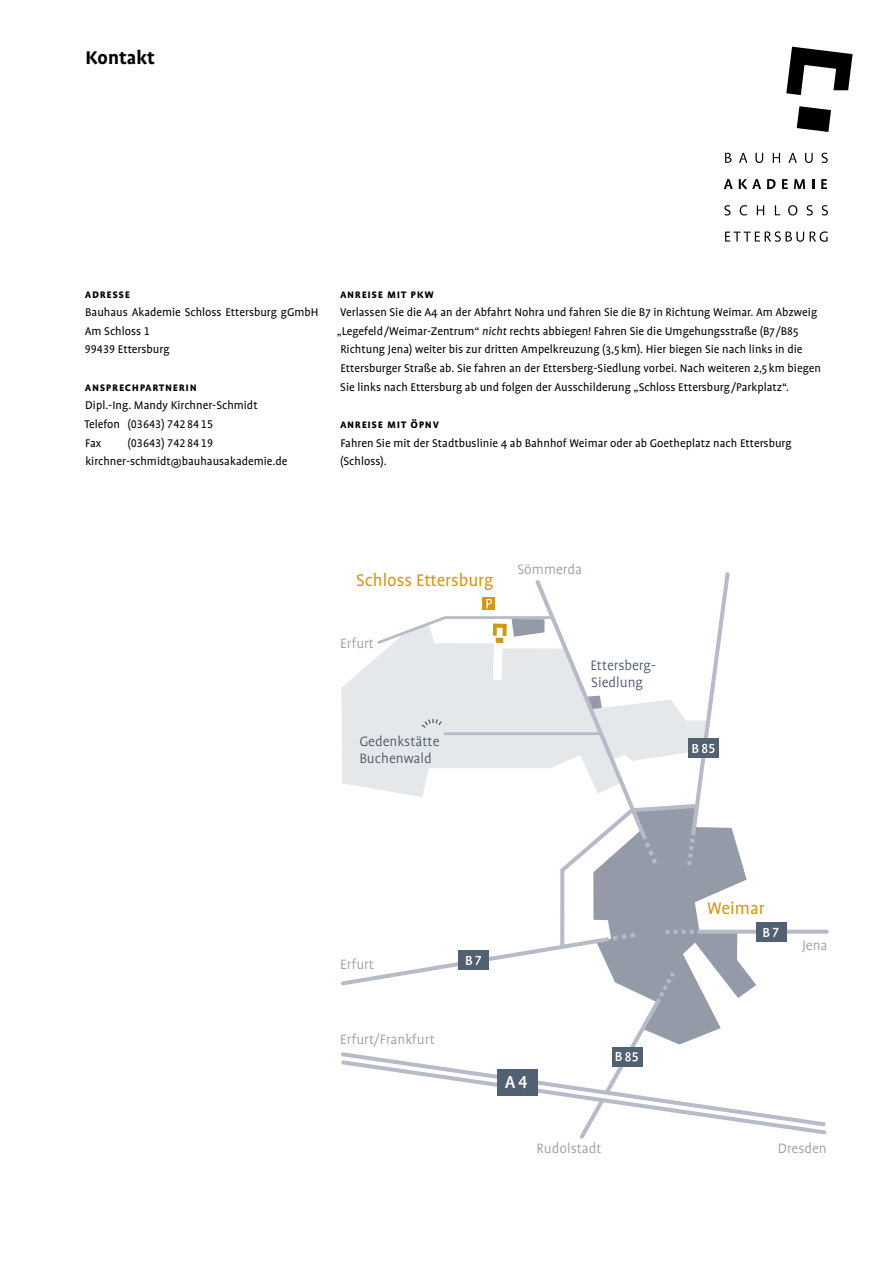
<style>
.page{position:relative;width:893px;height:1263px;background:#fff}
.page>*{position:absolute;margin:0;border:0;box-sizing:border-box;transform-origin:0 0}
.t1{font:700 21px "Profile OT";color:#000}
.t2{font:500 19.95px "Profile OT";color:#fff}
.t3{font:19.35px "Profile OT";color:#d19813}
.t4{font:300 15.45px "Profile OT";color:#949aa7}
.t5{font:300 15.45px/17.4px "Profile OT";color:#465162}
.t6{font:500 15px "Profile OT";color:#fff}
.Absatz_linksbuendig{font:12.75px/18.6px "Profile OT";color:#000}
.Absatz{font:12.75px/18.6px "Profile OT";color:#000}
.Überschrift2_IHV{font:700 12.75px "Profile OT";letter-spacing:.05em;color:#000}
.s1{font-style:italic}
</style>
<div class="page">
<svg style="left:786px;top:47px;width:67px;height:48px"></svg>
<svg style="left:797px;top:106px;width:34px;height:26px"></svg>
<svg style="left:725px;top:153px;width:6px;height:10px"></svg>
<svg style="left:739px;top:153px;width:8px;height:10px"></svg>
<svg style="left:755px;top:153px;width:8px;height:10px"></svg>
<svg style="left:773px;top:153px;width:7px;height:10px"></svg>
<svg style="left:788px;top:153px;width:9px;height:10px"></svg>
<svg style="left:805px;top:153px;width:8px;height:10px"></svg>
<svg style="left:822px;top:153px;width:6px;height:10px"></svg>
<svg style="left:724px;top:179px;width:9px;height:10px"></svg>
<svg style="left:739px;top:179px;width:22px;height:10px"></svg>
<svg style="left:767px;top:179px;width:8px;height:10px"></svg>
<svg style="left:782px;top:179px;width:6px;height:10px"></svg>
<svg style="left:794px;top:179px;width:11px;height:10px"></svg>
<svg style="left:812px;top:179px;width:2px;height:10px"></svg>
<svg style="left:821px;top:179px;width:6px;height:10px"></svg>
<svg style="left:724px;top:205px;width:6px;height:10px"></svg>
<svg style="left:740px;top:205px;width:7px;height:10px"></svg>
<svg style="left:757px;top:205px;width:7px;height:10px"></svg>
<svg style="left:775px;top:205px;width:5px;height:10px"></svg>
<svg style="left:788px;top:205px;width:9px;height:10px"></svg>
<svg style="left:807px;top:205px;width:6px;height:10px"></svg>
<svg style="left:822px;top:205px;width:6px;height:10px"></svg>
<svg style="left:725px;top:231px;width:79px;height:11px"></svg>
<svg style="left:810px;top:231px;width:18px;height:11px"></svg>
<svg style="left:786px;top:930px;width:43px;height:4px"></svg>
<svg style="left:756px;top:1112px;width:71px;height:23px"></svg>
<div style="left:756px;top:922px;width:30px;height:20px;background:#526171"></div>
<svg style="left:773px;top:928px;width:5px;height:9px"></svg>
<svg style="left:340px;top:572px;width:416px;height:567px"></svg>
<p class="t1" style="left:85px;top:46px;width:71px">Kontakt</p>
<p class="Überschrift2_IHV" style="left:85px;top:287px;width:47px">Adresse</p>
<p class="Absatz" style="left:85px;top:303px;width:235px">Bauhaus Akademie Schloss Ettersburg gGmbH<br>Am Schloss 1</p>
<p class="Absatz" style="left:85px;top:340px;width:86px">99439 Ettersburg</p>
<p class="Überschrift2_IHV" style="left:85px;top:380px;width:113px">Ansprechpartnerin</p>
<p class="Absatz" style="left:85px;top:396px;width:174px">Dipl.-Ing. Mandy Kirchner-Schmidt</p>
<p class="Absatz" style="left:85px;top:415px;width:130px">Telefon (03643) 742 84 15</p>
<p class="Absatz" style="left:85px;top:434px;width:18px">Fax</p>
<p class="Absatz" style="left:128px;top:434px;width:87px">(03643) 742 84 19</p>
<p class="Absatz" style="left:85px;top:452px;width:204px">kirchner-schmidt@bauhausakademie.de</p>
<p class="Überschrift2_IHV" style="left:340px;top:287px;width:96px">Anreise mit PKW</p>
<p class="Absatz_linksbuendig" style="left:337px;top:303px;width:486px">Verlassen Sie die A4 an der Abfahrt Nohra und fahren Sie die B7 in Richtung Weimar. Am Abzweig „Legefeld /Weimar-Zentrum“ <span class="s1">nicht</span> rechts abbiegen! Fahren Sie die Umgehungsstraße (B7 /B85<br>Richtung Jena) weiter bis zur dritten Ampelkreuzung (3,5 km). Hier biegen Sie nach links in die Ettersburger Straße ab. Sie fahren an der Ettersberg-Siedlung vorbei. Nach weiteren 2,5 km biegen Sie links nach Ettersburg ab und folgen der Ausschilderung „Schloss Ettersburg /Parkplatz“.</p>
<p class="Überschrift2_IHV" style="left:340px;top:417px;width:101px">Anreise mit ÖPNV</p>
<p class="Absatz_linksbuendig" style="left:340px;top:434px;width:453px">Fahren Sie mit der Stadtbuslinie 4 ab Bahnhof Weimar oder ab Goetheplatz nach Ettersburg (Schloss).</p>
<h3 class="t3" style="left:356px;top:569px;width:139px">Schloss Ettersburg</h3>
<p class="t4" style="left:340px;top:635px;width:35px">Erfurt</p>
<p class="t5" style="left:359px;top:732px;width:82px">Gedenkstätte<br>Buchenwald</p>
<p class="t4" style="left:517px;top:560px;width:66px">Sömmerda</p>
<p class="t5" style="left:590px;top:657px;width:67px">Ettersberg-<br>Siedlung</p>
<p class="t6" style="left:692px;top:740px;width:9px">B</p>
<p class="t4" style="left:340px;top:956px;width:35px">Erfurt</p>
<p class="t4" style="left:340px;top:1031px;width:96px">Erfurt/Frankfurt</p>
<p class="t6" style="left:465px;top:952px;width:9px">B</p>
<h3 class="t3" style="left:707px;top:897px;width:59px">Weimar</h3>
<p class="t6" style="left:762px;top:924px;width:9px">B</p>
<p class="t4" style="left:802px;top:937px;width:27px">Jena</p>
<h2 class="t2" style="left:505px;top:1071px;width:12px">A</h2>
<p class="t6" style="left:615px;top:1048px;width:9px">B</p>
<p class="t4" style="left:536px;top:1140px;width:67px">Rudolstadt</p>
<p class="t4" style="left:778px;top:1140px;width:50px">Dresden</p>
</div>
